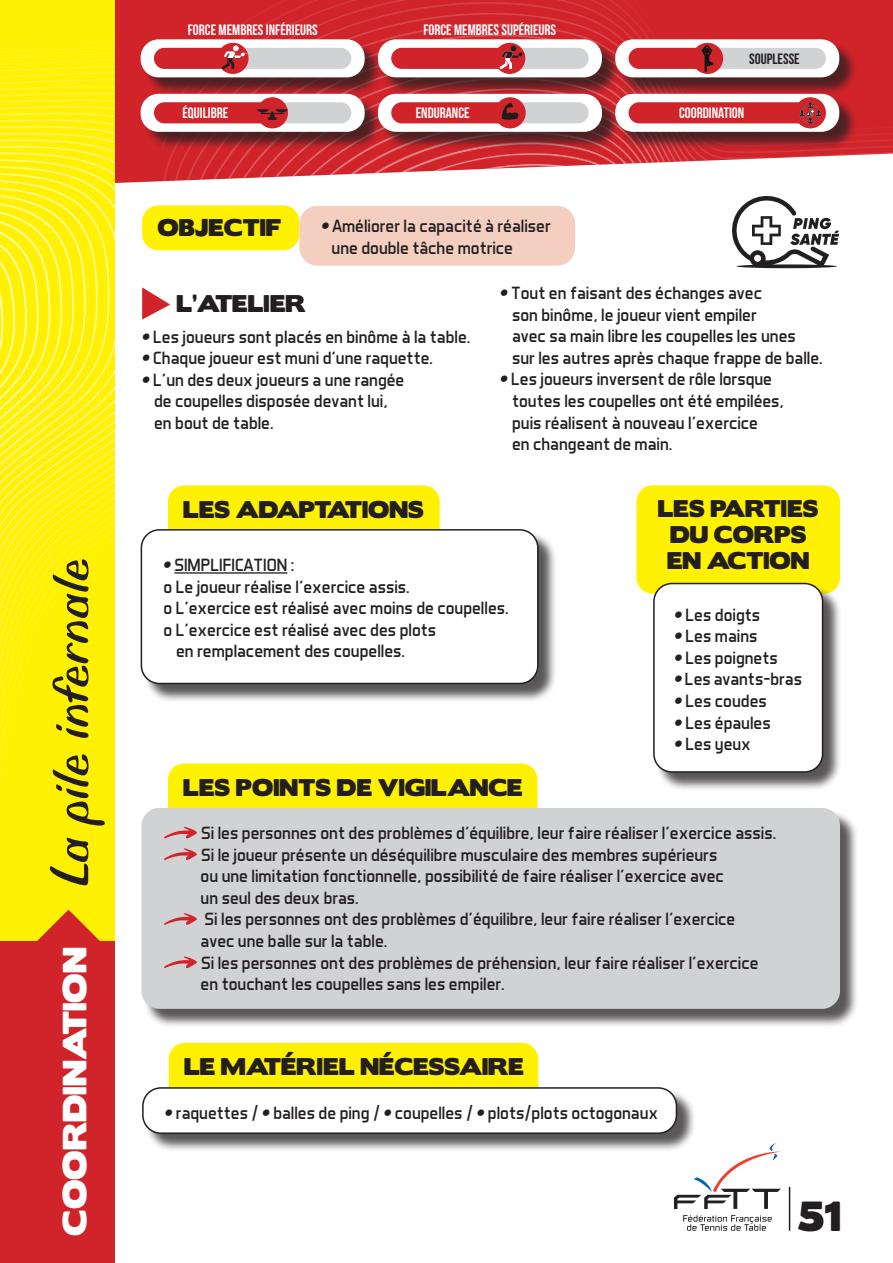
<style>
.page{position:relative;width:893px;height:1263px;background:#fff}
.page>*{position:absolute;margin:0;border:0;box-sizing:border-box;transform-origin:0 0}
.t1{font:57px "Biffo MT Std";color:#231f20}
.t2{font:37.5px "Boris Black Bloxx";color:#231f20}
.t3{font:21.6px/26px "Boris Black Bloxx";color:#231f20;text-align:center}
.t4{font:18px/21.6px "Aero Matics";color:#231f20}
.t5{font:15px "Bebas Neue";color:#fff}
.t6{font:15px "Bebas Neue";color:#231f20}
.s1{font-family:"Boris Black Bloxx";font-size:30px;color:#fff}
.s2{font-family:"Gilroy";font-weight:800;font-style:italic}
</style>
<div class="page">
<svg style="left:114px;top:0;width:52px;height:187px;background:#d43131"></svg>
<img style="left:163px;top:0;width:730px;height:181px">
<img style="left:0;top:0;width:114px;height:942px">
<svg style="left:732px;top:196px;width:107px;height:72px"></svg>
<div style="left:142px;top:205px;width:157px;height:45px;background:#fff101;border-radius:16px"></div>
<div style="left:168px;top:485px;width:272px;height:90px;background:#fff101;border-radius:16px"></div>
<div style="left:299px;top:206px;width:276px;height:60px;background:#f4cfc0;border-radius:18px"></div>
<div style="left:143px;top:531px;width:414px;height:172px;background:#231f20;opacity:.75"></div>
<div style="left:141px;top:530px;width:397px;height:153px;background:#fff;border-radius:18px"></div>
<div style="left:141px;top:529px;width:398px;height:155px;border:2px solid #231f20;border-radius:18px"></div>
<svg style="left:142px;top:287px;width:28px;height:32px"></svg>
<hr style="left:174px;top:572px;width:113px;height:2px;background:#231f20">
<div style="left:168px;top:763px;width:369px;height:90px;background:#fff101;border-radius:16px"></div>
<div style="left:169px;top:1043px;width:369px;height:89px;background:#fff101;border-radius:16px"></div>
<div style="left:0;top:942px;width:115px;height:321px;background:#d1232a"></div>
<svg style="left:23px;top:910px;width:91px;height:32px;background:#eea510"></svg>
<div style="left:636px;top:485px;width:204px;height:109px;background:#fff101;border-radius:16px"></div>
<div style="left:144px;top:1089px;width:552px;height:63px;background:#231f20;opacity:.75"></div>
<div style="left:143px;top:1088px;width:533px;height:45px;background:#fff;border-radius:18px"></div>
<div style="left:142px;top:1087px;width:535px;height:47px;border:2px solid #231f20;border-radius:18px"></div>
<div style="left:144px;top:810px;width:715px;height:218px;background:#231f20;opacity:.75"></div>
<div style="left:141px;top:808px;width:699px;height:201px;background:#d1d2d4;border-radius:18px"></div>
<svg style="left:164px;top:826px;width:33px;height:13px"></svg>
<svg style="left:164px;top:848px;width:33px;height:12px"></svg>
<svg style="left:164px;top:913px;width:33px;height:12px"></svg>
<svg style="left:164px;top:956px;width:33px;height:12px"></svg>
<div style="left:655px;top:585px;width:187px;height:206px;background:#231f20;opacity:.75"></div>
<div style="left:654px;top:583px;width:169px;height:189px;background:#fff;border-radius:18px"></div>
<div style="left:653px;top:583px;width:170px;height:190px;border:2px solid #231f20;border-radius:18px"></div>
<div style="left:143px;top:42px;width:240px;height:54px;background:#231f20;opacity:.75"></div>
<div style="left:141px;top:39px;width:224px;height:38px;background:#fff;border-radius:18px"></div>
<div style="left:143px;top:96px;width:240px;height:55px;background:#231f20;opacity:.75"></div>
<div style="left:141px;top:94px;width:224px;height:38px;background:#fff;border-radius:18px"></div>
<div style="left:380px;top:42px;width:240px;height:54px;background:#231f20;opacity:.75"></div>
<div style="left:378px;top:39px;width:224px;height:38px;background:#fff;border-radius:18px"></div>
<div style="left:380px;top:96px;width:240px;height:55px;background:#231f20;opacity:.75"></div>
<div style="left:378px;top:94px;width:224px;height:38px;background:#fff;border-radius:18px"></div>
<div style="left:617px;top:42px;width:241px;height:54px;background:#231f20;opacity:.75"></div>
<div style="left:615px;top:39px;width:224px;height:38px;background:#fff;border-radius:18px"></div>
<div style="left:617px;top:96px;width:241px;height:55px;background:#231f20;opacity:.75"></div>
<div style="left:615px;top:94px;width:224px;height:38px;background:#fff;border-radius:18px"></div>
<div style="left:154px;top:48px;width:197px;height:21px;background:#d1d2d4;border-radius:11px"></div>
<div style="left:154px;top:102px;width:197px;height:21px;background:#d1d2d4;border-radius:11px"></div>
<div style="left:391px;top:48px;width:198px;height:21px;background:#d1d2d4;border-radius:11px"></div>
<div style="left:391px;top:102px;width:198px;height:21px;background:#d1d2d4;border-radius:11px"></div>
<div style="left:629px;top:48px;width:197px;height:21px;background:#d1d2d4;border-radius:11px"></div>
<div style="left:154px;top:48px;width:89px;height:21px;background:#d1232a;border-radius:11px"></div>
<div style="left:154px;top:102px;width:120px;height:21px;background:#d1232a;border-radius:11px"></div>
<div style="left:629px;top:102px;width:181px;height:21px;background:#d1232a;border-radius:11px"></div>
<div style="left:391px;top:48px;width:119px;height:21px;background:#d1232a;border-radius:11px"></div>
<svg style="left:217px;top:43px;width:32px;height:31px"></svg>
<div style="left:257px;top:97px;width:31px;height:31px;background:#d1232a;border-radius:50%"></div>
<div style="left:494px;top:43px;width:31px;height:31px;background:#d1232a;border-radius:50%"></div>
<div style="left:391px;top:102px;width:121px;height:21px;background:#d1232a;border-radius:11px"></div>
<div style="left:494px;top:97px;width:32px;height:31px;background:#d1232a;border-radius:50%"></div>
<div style="left:795px;top:97px;width:31px;height:31px;background:#d1232a;border-radius:50%"></div>
<svg style="left:221px;top:46px;width:25px;height:24px"></svg>
<svg style="left:257px;top:109px;width:31px;height:11px"></svg>
<svg style="left:799px;top:102px;width:22px;height:22px"></svg>
<svg style="left:499px;top:46px;width:25px;height:24px"></svg>
<svg style="left:502px;top:103px;width:16px;height:17px"></svg>
<div style="left:629px;top:48px;width:83px;height:21px;background:#d1232a;border-radius:11px"></div>
<div style="left:692px;top:43px;width:31px;height:31px;background:#d1232a;border-radius:50%"></div>
<svg style="left:701px;top:45px;width:13px;height:27px"></svg>
<svg style="left:674px;top:1143px;width:107px;height:66px"></svg>
<svg style="left:683px;top:1215px;width:89px;height:16px"></svg>
<hr style="left:789px;top:1187px;width:1px;height:44px;background:#231f20">
<svg style="left:0;top:0;width:21px;height:154px;background:#fff10e"></svg>
<p class="t5" style="left:188px;top:22px;width:132px">FORCE MEMBRES INFÉRIEURS</p>
<p class="t5" style="left:423px;top:22px;width:134px">FORCE MEMBRES SUPÉRIEURS</p>
<p class="t6" style="left:749px;top:51px;width:52px">SOUPLESSE</p>
<p class="t5" style="left:182px;top:105px;width:47px">ÉQUILIBRE</p>
<p class="t5" style="left:416px;top:105px;width:55px">ENDURANCE</p>
<p class="t5" style="left:679px;top:105px;width:67px">COORDINATION</p>
<p class="t1" style="left:36px;top:1235px;width:678px;rotate:-90deg"><span class="s1">COORDINATION</span> La pile infernale</p>
<p class="t3" style="left:157px;top:216px;width:126px">OBJECTIF</p>
<p class="t4" style="left:332px;top:215px;width:221px;text-indent:-10px"><span class="s2">•</span> Améliorer la capacité à réaliser une double tâche motrice</p>
<p class="t3" style="left:177px;top:291px;width:131px">L’ATELIER</p>
<p class="t4" style="left:142px;top:325px;width:330px"><span class="s2">•</span> Les joueurs sont placés en binôme à la table.</p>
<p class="t4" style="left:142px;top:347px;width:292px"><span class="s2">•</span> Chaque joueur est muni d’une raquette.</p>
<p class="t4" style="left:154px;top:369px;width:252px;text-indent:-12px"><span class="s2">•</span> L’un des deux joueurs a une rangée de coupelles disposée devant lui, en bout de table.</p>
<p class="t4" style="left:512px;top:282px;width:312px;text-indent:-12px"><span class="s2">•</span> Tout en faisant des échanges avec<br>son binôme, le joueur vient empiler<br>avec sa main libre les coupelles les unes sur les autres après chaque frappe de balle.</p>
<p class="t4" style="left:512px;top:368px;width:273px;text-indent:-12px"><span class="s2">•</span> Les joueurs inversent de rôle lorsque toutes les coupelles ont été empilées, puis réalisent à nouveau l’exercice<br>en changeant de main.</p>
<p class="t3" style="left:183px;top:497px;width:242px">LES ADAPTATIONS</p>
<p class="t4" style="left:163px;top:554px;width:133px"><span class="s2">•</span> SIMPLIFICATION :</p>
<p class="t4" style="left:163px;top:575px;width:248px">o Le joueur réalise l’exercice assis.</p>
<p class="t4" style="left:163px;top:597px;width:347px">o L’exercice est réalisé avec moins de coupelles.</p>
<p class="t4" style="left:163px;top:619px;width:274px">o L’exercice est réalisé avec des plots</p>
<p class="t4" style="left:176px;top:640px;width:230px">en remplacement des coupelles.</p>
<p class="t3" style="left:183px;top:775px;width:341px">LES POINTS DE VIGILANCE</p>
<p class="t3" style="left:658px;top:496px;width:162px">LES PARTIES<br>DU CORPS<br>EN ACTION</p>
<p class="t4" style="left:674px;top:603px;width:87px"><span class="s2">•</span> Les doigts</p>
<p class="t4" style="left:674px;top:625px;width:85px"><span class="s2">•</span> Les mains</p>
<p class="t4" style="left:674px;top:646px;width:105px"><span class="s2">•</span> Les poignets</p>
<p class="t4" style="left:674px;top:668px;width:129px"><span class="s2">•</span> Les avants-bras</p>
<p class="t4" style="left:674px;top:690px;width:94px"><span class="s2">•</span> Les coudes</p>
<p class="t4" style="left:674px;top:711px;width:98px"><span class="s2">•</span> Les épaules</p>
<p class="t4" style="left:674px;top:733px;width:78px"><span class="s2">•</span> Les yeux</p>
<p class="t4" style="left:201px;top:822px;width:577px">Si les personnes ont des problèmes d’équilibre, leur faire réaliser l’exercice assis.<br>Si le joueur présente un déséquilibre musculaire des membres supérieurs<br>ou une limitation fonctionnelle, possibilité de faire réaliser l’exercice avec<br>un seul des deux bras.<br>Si les personnes ont des problèmes d’équilibre, leur faire réaliser l’exercice<br>avec une balle sur la table.<br>Si les personnes ont des problèmes de préhension, leur faire réaliser l’exercice en touchant les coupelles sans les empiler.</p>
<p class="t3" style="left:184px;top:1054px;width:341px">LE MATÉRIEL NÉCESSAIRE</p>
<p class="t4" style="left:165px;top:1101px;width:495px"><span class="s2">•</span> raquettes / <span class="s2">•</span> balles de ping / <span class="s2">•</span> coupelles / <span class="s2">•</span> plots/plots octogonaux</p>
<p class="t2" style="left:797px;top:1188px;width:45px">51</p>
</div>
